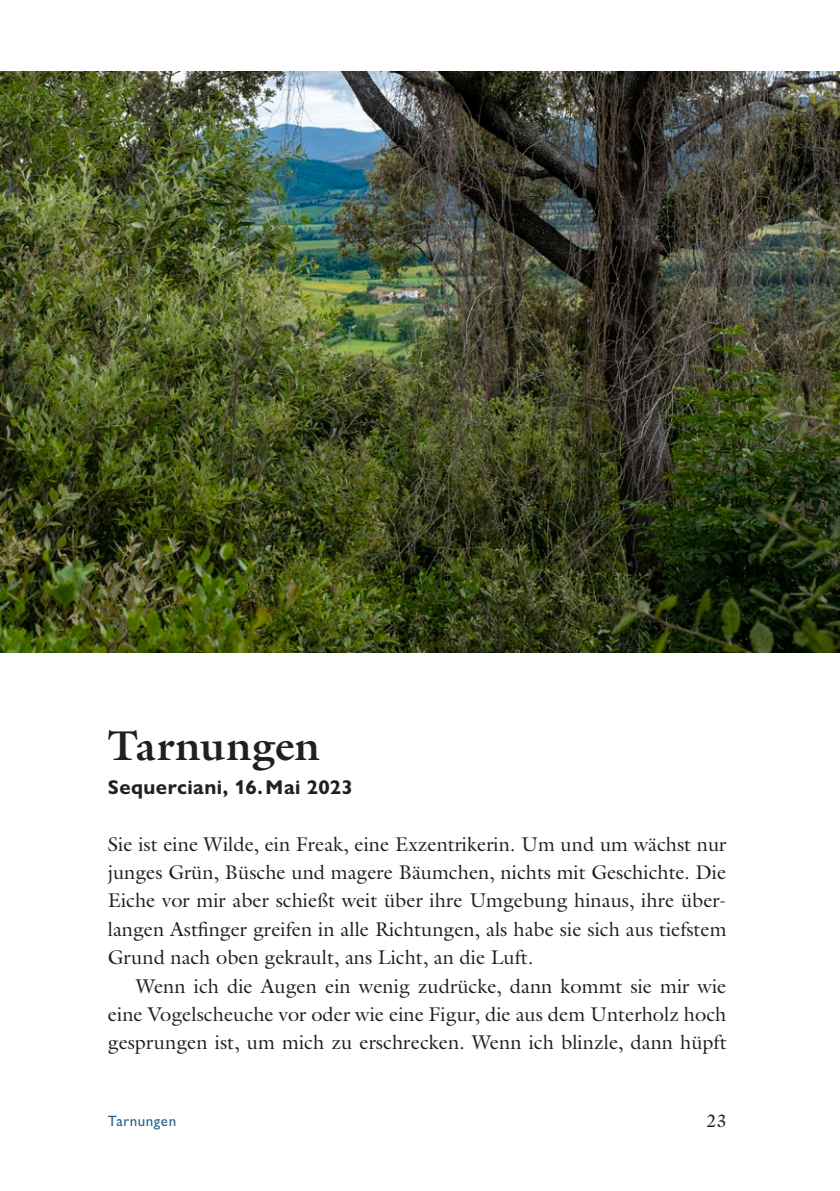
<style>
.page{position:relative;width:840px;height:1191px;background:#fff}
.page>*{position:absolute;margin:0;border:0;box-sizing:border-box;transform-origin:0 0}
.Titel{font:700 42px "Galliard Pro";letter-spacing:.005em;color:#231f20}
.Lauftext_stumpf{font:20px/28.4px "Galliard Pro";color:#231f20;text-align:justify}
.Lauftext{font:20px/28.4px "Galliard Pro";color:#231f20;text-align:justify}
.Unterzeile{font:700 20px "Gill Sans Nova";letter-spacing:.025em;color:#231f20}
.t1{font:18px "Galliard Pro";color:#231f20}
.Fußzeile_Thema{font:500 15px "Gill Sans Nova";letter-spacing:.035em;color:#296186}
</style>
<div class="page">
<img style="left:0;top:71px;width:839px;height:581px">
<p class="Titel" style="left:108px;top:717px;width:213px">Tarnungen</p>
<p class="Unterzeile" style="left:108px;top:774px;width:246px">Sequerciani, 16.Mai 2023</p>
<p class="Lauftext_stumpf" style="left:108px;top:829px;width:619px">Sie ist eine Wilde, ein Freak, eine Exzentrikerin. Um und um wächst nur junges Grün, Büsche und magere Bäumchen, nichts mit Geschichte. Die Eiche vor mir aber schießt weit über ihre Umgebung hinaus, ihre über&shy;langen Astfinger greifen in alle Richtungen, als habe sie sich aus tiefstem Grund nach oben gekrault, ans Licht, an die Luft.</p>
<p class="Lauftext" style="left:108px;top:971px;width:619px;text-indent:28px">Wenn ich die Augen ein wenig zudrücke, dann kommt sie mir wie eine Vogelscheuche vor oder wie eine Figur, die aus dem Unterholz hoch gesprungen ist, um mich zu erschrecken. Wenn ich blinzle, dann hüpft</p>
<p class="Fußzeile_Thema" style="left:108px;top:1111px;width:70px">Tarnungen</p>
<p class="t1" style="left:706px;top:1108px;width:22px">23</p>
</div>
